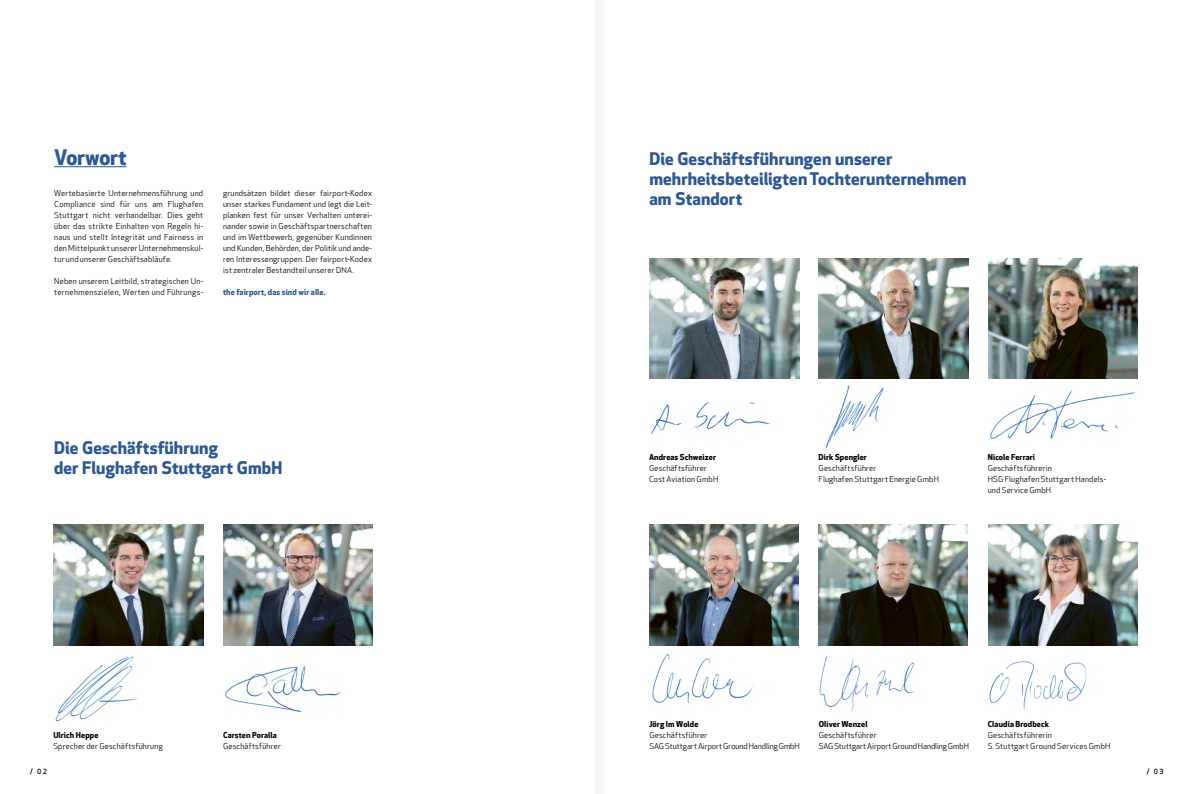
<style>
.page{position:relative;width:1191px;height:794px;background:#fff}
.page>*{position:absolute;margin:0;border:0;box-sizing:border-box;transform-origin:0 0}
.t1{font:700 21px "Apex New";letter-spacing:-.005em;color:#2a5797}
.t2{font:700 17px/20px "Apex New";letter-spacing:.005em;color:#2a5797}
.t3{font:8px/11px "Apex New";letter-spacing:.02em;color:#000}
.t4{font:700 8px "Apex New";letter-spacing:.01em;color:#000}
.t5{font:8px/11px "Apex New";color:#000}
.t6{font:700 8px "Apex New";letter-spacing:.01em;color:#2a5797}
.t7{font:500 7px "Apex New";color:#000}
</style>
<div class="page">
<hr style="left:54px;top:166px;width:73px;height:1px;background:#2a5797">
<img style="left:54px;top:524px;width:149px;height:121px">
<img style="left:223px;top:524px;width:149px;height:121px">
<img style="left:55px;top:656px;width:83px;height:65px">
<img style="left:225px;top:666px;width:116px;height:48px">
<img style="left:649px;top:258px;width:150px;height:121px">
<img style="left:818px;top:258px;width:150px;height:121px">
<img style="left:988px;top:258px;width:149px;height:121px">
<img style="left:649px;top:524px;width:150px;height:121px">
<img style="left:818px;top:524px;width:150px;height:121px">
<img style="left:651px;top:402px;width:119px;height:32px">
<img style="left:825px;top:385px;width:59px;height:65px">
<img style="left:990px;top:390px;width:146px;height:49px">
<img style="left:988px;top:524px;width:149px;height:121px">
<img style="left:989px;top:661px;width:98px;height:49px">
<img style="left:652px;top:654px;width:101px;height:50px">
<img style="left:819px;top:656px;width:96px;height:56px">
<h1 class="t1" style="left:54px;top:145px;width:74px">Vorwort</h1>
<p class="t3" style="left:54px;top:188px;width:150px;text-align:justify">Wertebasierte Unternehmensführung und Compliance sind für uns am Flughafen Stuttgart nicht verhandelbar. Dies geht über das strikte Einhalten von Regeln hi&shy;naus und stellt Integrität und Fairness in den Mittelpunkt unserer Unternehmenskul&shy;tur und unserer Geschäftsabläufe.</p>
<p class="t3" style="left:54px;top:276px;width:150px">Neben unserem Leitbild, strategischen Un&shy;ternehmenszielen, Werten und Führungs-</p>
<p class="t3" style="left:223px;top:188px;width:150px;text-align:justify">grundsätzen bildet dieser fairport-Kodex unser starkes Fundament und legt die Leit&shy;planken fest für unser Verhalten unterei&shy;nander sowie in Geschäftspartnerschaften und im Wettbewerb, gegenüber Kundinnen und Kunden, Behörden, der Politik und ande&shy;ren Interessengruppen. Der fairport-Kodex ist zentraler Bestandteil unserer DNA.</p>
<p class="t6" style="left:223px;top:287px;width:104px">the fairport, das sind wir alle.</p>
<h2 class="t2" style="left:54px;top:438px;width:230px">Die Geschäftsführung<br>der Flughafen Stuttgart GmbH</h2>
<p class="t4" style="left:53px;top:730px;width:47px">Ulrich Heppe</p>
<p class="t3" style="left:53px;top:740px;width:111px">Sprecher der Geschäftsführung</p>
<p class="t4" style="left:223px;top:730px;width:55px">Carsten Poralla</p>
<p class="t3" style="left:223px;top:740px;width:59px">Geschäftsführer</p>
<h2 class="t2" style="left:649px;top:149px;width:319px">Die Geschäftsführungen unserer mehrheitsbeteiligten Tochterunternehmen am Standort</h2>
<p class="t4" style="left:649px;top:453px;width:68px">Andreas Schweizer</p>
<p class="t3" style="left:649px;top:463px;width:71px">Geschäftsführer<br>Cost Aviation GmbH</p>
<p class="t4" style="left:818px;top:453px;width:50px">Dirk Spengler</p>
<p class="t3" style="left:818px;top:463px;width:122px">Geschäftsführer<br>Flughafen Stuttgart Energie GmbH</p>
<p class="t4" style="left:987px;top:453px;width:49px">Nicole Ferrari</p>
<p class="t3" style="left:987px;top:463px;width:120px">Geschäftsführerin<br>HSG Flughafen Stuttgart Handels&shy;und Service GmbH</p>
<p class="t4" style="left:649px;top:719px;width:50px">Jörg Im Wolde</p>
<p class="t5" style="left:649px;top:729px;width:152px">Geschäftsführer<br>SAG Stuttgart Airport Ground Handling GmbH</p>
<p class="t4" style="left:818px;top:719px;width:50px">Oliver Wenzel</p>
<p class="t5" style="left:818px;top:729px;width:152px">Geschäftsführer<br>SAG Stuttgart Airport Ground Handling GmbH</p>
<p class="t4" style="left:987px;top:719px;width:63px">Claudia Brodbeck</p>
<p class="t3" style="left:987px;top:729px;width:124px">Geschäftsführerin<br>S. Stuttgart Ground Services GmbH</p>
<p class="t7" style="left:30px;top:767px;width:19px">/ 02</p>
<p class="t7" style="left:1146px;top:767px;width:19px">/ 03</p>
</div>
